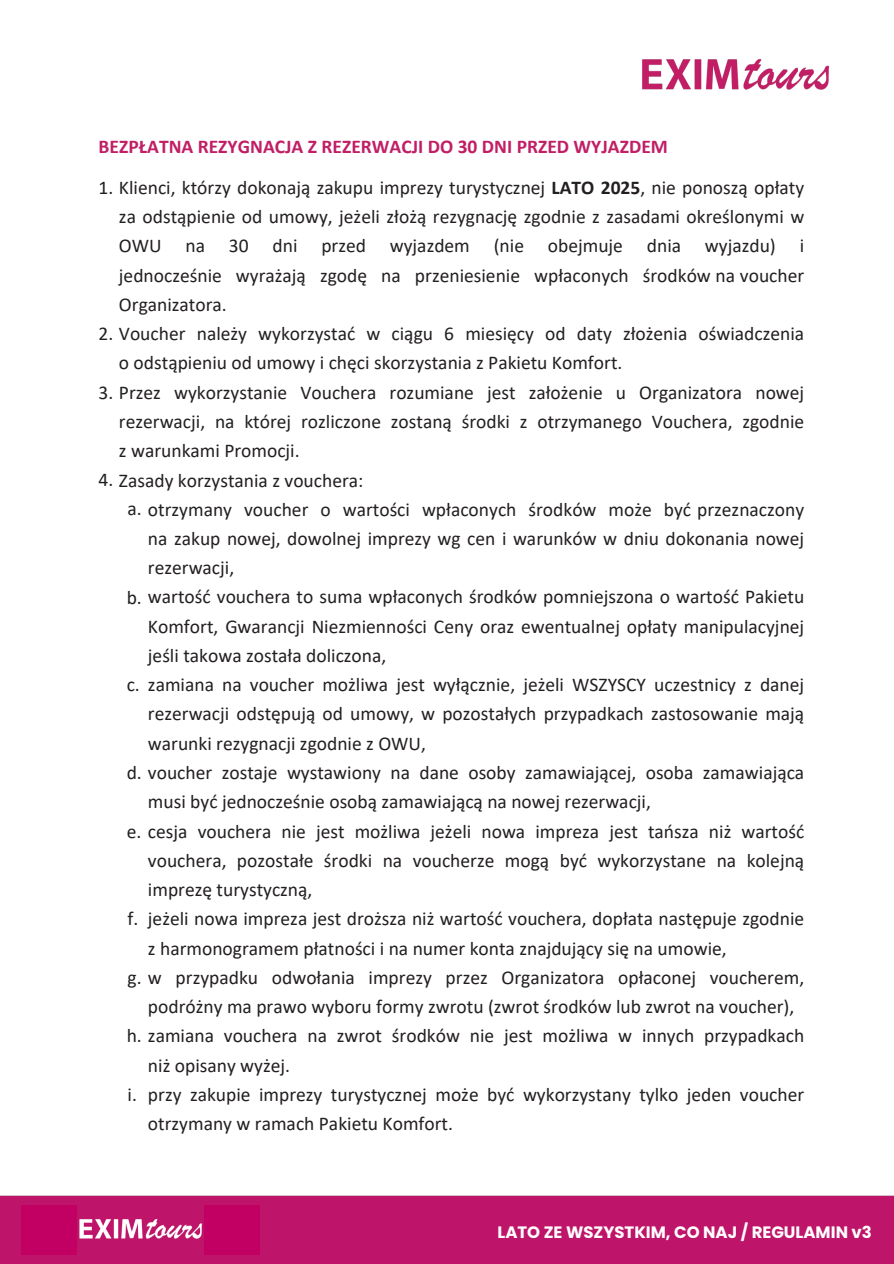
<style>
.page{position:relative;width:894px;height:1264px;background:#fff}
.page>*{position:absolute;margin:0;border:0;box-sizing:border-box;transform-origin:0 0}
.t1{font:19.5px/29.2px "Calibri";color:#231f20;text-align:justify}
.t2{font:700 19.5px "Calibri";color:#c11e65}
.t3{font:700 16.5px "Poppins";color:#fff}
.s1{font-weight:700}
</style>
<div class="page">
<div style="left:0;top:1195px;width:893px;height:68px;background:#be1469"></div>
<img style="left:642px;top:58px;width:187px;height:32px">
<div style="left:21px;top:1205px;width:55px;height:50px;background:#c20063"></div>
<div style="left:204px;top:1205px;width:56px;height:50px;background:#c20063"></div>
<h2 class="t2" style="left:99px;top:138px;width:570px">BEZPŁATNA REZYGNACJA Z REZERWACJI DO 30 DNI PRZED WYJAZDEM</h2>
<h2 class="t1" style="left:119px;top:174px;width:686px;text-indent:-20px">1. Klienci, którzy dokonają zakupu imprezy turystycznej <span class="s1">LATO 2025</span>, nie ponoszą opłaty za odstąpienie od umowy, jeżeli złożą rezygnację zgodnie z zasadami określonymi w OWU na 30 dni przed wyjazdem (nie obejmuje dnia wyjazdu) i jednocześnie wyrażają zgodę na przeniesienie wpłaconych środków na voucher Organizatora.</h2>
<h2 class="t1" style="left:119px;top:321px;width:686px;text-indent:-20px">2. Voucher należy wykorzystać w ciągu 6 miesięcy od daty złożenia oświadczenia o odstąpieniu od umowy i chęci skorzystania z Pakietu Komfort.</h2>
<h2 class="t1" style="left:119px;top:379px;width:686px;text-indent:-20px">3. Przez wykorzystanie Vouchera rozumiane jest założenie u Organizatora nowej rezerwacji, na której rozliczone zostaną środki z otrzymanego Vouchera, zgodnie z warunkami Promocji.</h2>
<h2 class="t1" style="left:99px;top:467px;width:266px">4. Zasady korzystania z vouchera:</h2>
<h2 class="t1" style="left:128px;top:496px;width:678px">a. otrzymany voucher o wartości wpłaconych środków może być przeznaczony</h2>
<h2 class="t1" style="left:148px;top:525px;width:657px">na zakup nowej, dowolnej imprezy wg cen i warunków w dniu dokonania nowej</h2>
<h2 class="t1" style="left:148px;top:554px;width:88px">rezerwacji,</h2>
<h2 class="t1" style="left:127px;top:584px;width:678px">b. wartość vouchera to suma wpłaconych środków pomniejszona o wartość Pakietu</h2>
<h2 class="t1" style="left:148px;top:613px;width:657px">Komfort, Gwarancji Niezmienności Ceny oraz ewentualnej opłaty manipulacyjnej</h2>
<h2 class="t1" style="left:148px;top:642px;width:240px">jeśli takowa została doliczona,</h2>
<h2 class="t1" style="left:127px;top:671px;width:678px">c. zamiana na voucher możliwa jest wyłącznie, jeżeli WSZYSCY uczestnicy z danej</h2>
<h2 class="t1" style="left:148px;top:701px;width:657px">rezerwacji odstępują od umowy, w pozostałych przypadkach zastosowanie mają</h2>
<h2 class="t1" style="left:148px;top:730px;width:279px">warunki rezygnacji zgodnie z OWU,</h2>
<h2 class="t1" style="left:127px;top:759px;width:678px">d. voucher zostaje wystawiony na dane osoby zamawiającej, osoba zamawiająca</h2>
<h2 class="t1" style="left:148px;top:788px;width:504px">musi być jednocześnie osobą zamawiającą na nowej rezerwacji,</h2>
<h2 class="t1" style="left:127px;top:818px;width:678px">e. cesja vouchera nie jest możliwa jeżeli nowa impreza jest tańsza niż wartość</h2>
<h2 class="t1" style="left:148px;top:847px;width:657px">vouchera, pozostałe środki na voucherze mogą być wykorzystane na kolejną</h2>
<h2 class="t1" style="left:148px;top:876px;width:166px">imprezę turystyczną,</h2>
<h2 class="t1" style="left:148px;top:905px;width:657px">jeżeli nowa impreza jest droższa niż wartość vouchera, dopłata następuje zgodnie</h2>
<h2 class="t1" style="left:148px;top:935px;width:580px">z harmonogramem płatności i na numer konta znajdujący się na umowie,</h2>
<h2 class="t1" style="left:128px;top:964px;width:678px">g. w przypadku odwołania imprezy przez Organizatora opłaconej voucherem,</h2>
<h2 class="t1" style="left:148px;top:993px;width:647px">podróżny ma prawo wyboru formy zwrotu (zwrot środków lub zwrot na voucher),</h2>
<h2 class="t1" style="left:127px;top:1022px;width:679px">h. zamiana vouchera na zwrot środków nie jest możliwa w innych przypadkach</h2>
<h2 class="t1" style="left:148px;top:1052px;width:143px">niż opisany wyżej.</h2>
<h2 class="t1" style="left:148px;top:1081px;width:657px">przy zakupie imprezy turystycznej może być wykorzystany tylko jeden voucher</h2>
<h2 class="t1" style="left:148px;top:1110px;width:306px">otrzymany w ramach Pakietu Komfort.</h2>
<h2 class="t1" style="left:128px;top:905px;width:12px">f.</h2>
<h2 class="t1" style="left:128px;top:1081px;width:11px">i.</h2>
<p class="t3" style="left:497px;top:1220px;width:376px">LATO ZE WSZYSTKIM, CO NAJ / REGULAMIN v3</p>
</div>
